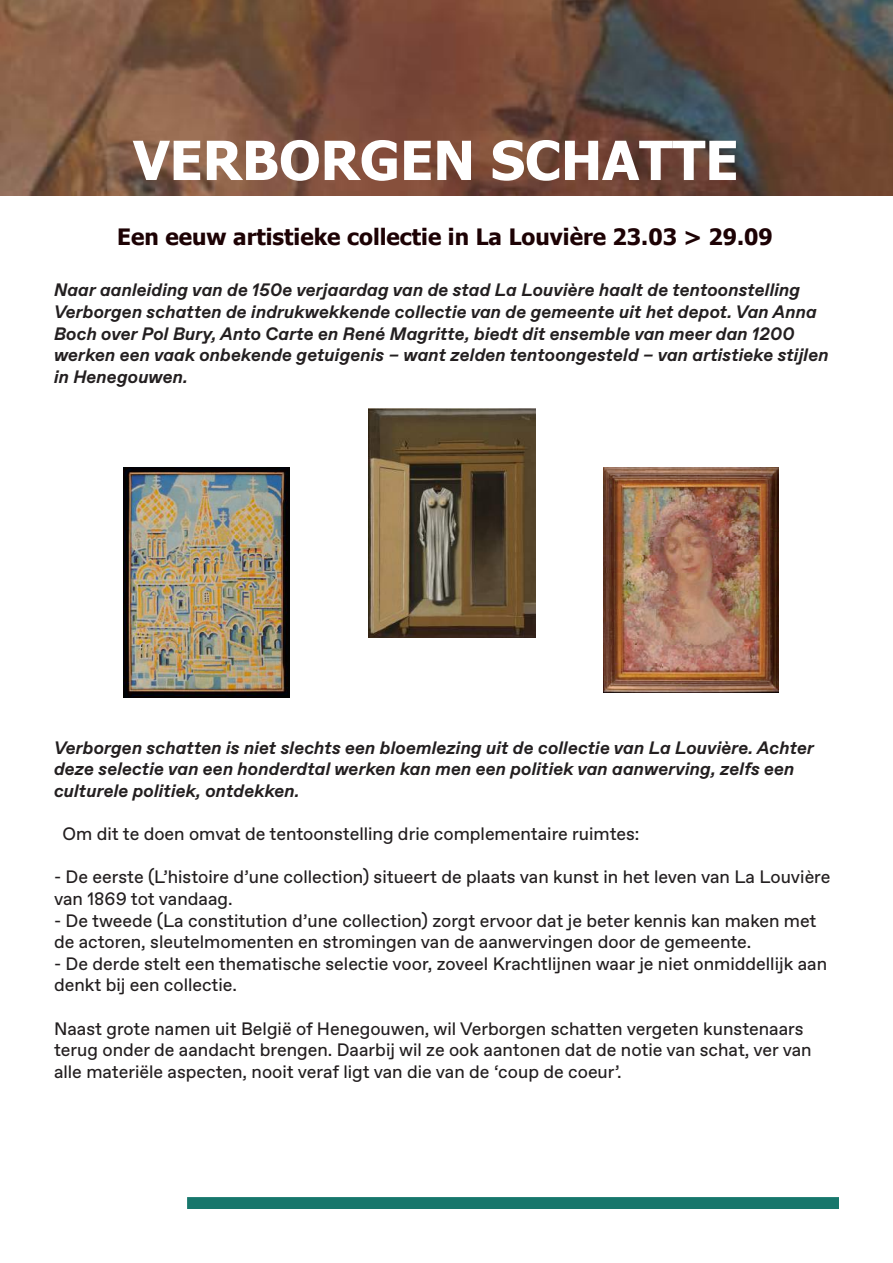
<style>
.page{position:relative;width:893px;height:1263px;background:#fff}
.page>*{position:absolute;margin:0;border:0;box-sizing:border-box;transform-origin:0 0}
.t1{font:700 54px "Tahoma";color:#fff}
.t2{font:700 22.5px "Tahoma";color:#1d0204}
.t3{font:18px/21.6px "Favorit";color:#231f20}
.t4{font:italic 700 18px/21.6px "Favorit";color:#231f20}
</style>
<div class="page">
<img style="left:0;top:0;width:893px;height:196px">
<img style="left:368px;top:408px;width:168px;height:229px">
<img style="left:123px;top:468px;width:166px;height:229px">
<img style="left:604px;top:468px;width:174px;height:224px">
<div style="left:187px;top:1197px;width:652px;height:12px;background:#17776c;border:4px solid #17776c"></div>
<h1 class="t1" style="left:133px;top:122px;width:607px">VERBORGEN SCHATTE</h1>
<p class="t2" style="left:117px;top:221px;width:657px">Een eeuw artistieke collectie in La Louvière 23.03 &gt; 29.09</p>
<p class="t4" style="left:54px;top:279px;width:776px">Naar aanleiding van de 150e verjaardag van de stad La Louvière haalt de tentoonstelling Verborgen schatten de indrukwekkende collectie van de gemeente uit het depot. Van Anna Boch over Pol Bury, Anto Carte en René Magritte, biedt dit ensemble van meer dan 1200 werken een vaak onbekende getuigenis – want zelden tentoongesteld – van artistieke stijlen in Henegouwen.</p>
<p class="t4" style="left:54px;top:736px;width:762px">Verborgen schatten is niet slechts een bloemlezing uit de collectie van La Louvière. Achter deze selectie van een honderdtal werken kan men een politiek van aanwerving, zelfs een culturele politiek, ontdekken.</p>
<p class="t3" style="left:63px;top:823px;width:578px">Om dit te doen omvat de tentoonstelling drie complementaire ruimtes:</p>
<p class="t3" style="left:54px;top:866px;width:778px">- De eerste (L’histoire d’une collection) situeert de plaats van kunst in het leven van La Louvière van 1869 tot vandaag.</p>
<p class="t3" style="left:54px;top:909px;width:764px">- De tweede (La constitution d’une collection) zorgt ervoor dat je beter kennis kan maken met de actoren, sleutelmomenten en stromingen van de aanwervingen door de gemeente.</p>
<p class="t3" style="left:54px;top:952px;width:775px">- De derde stelt een thematische selectie voor, zoveel Krachtlijnen waar je niet onmiddellijk aan denkt bij een collectie.</p>
<p class="t3" style="left:54px;top:1017px;width:759px">Naast grote namen uit België of Henegouwen, wil Verborgen schatten vergeten kunstenaars terug onder de aandacht brengen. Daarbij wil ze ook aantonen dat de notie van schat, ver van alle materiële aspecten, nooit veraf ligt van die van de ‘coup de coeur’.</p>
</div>
